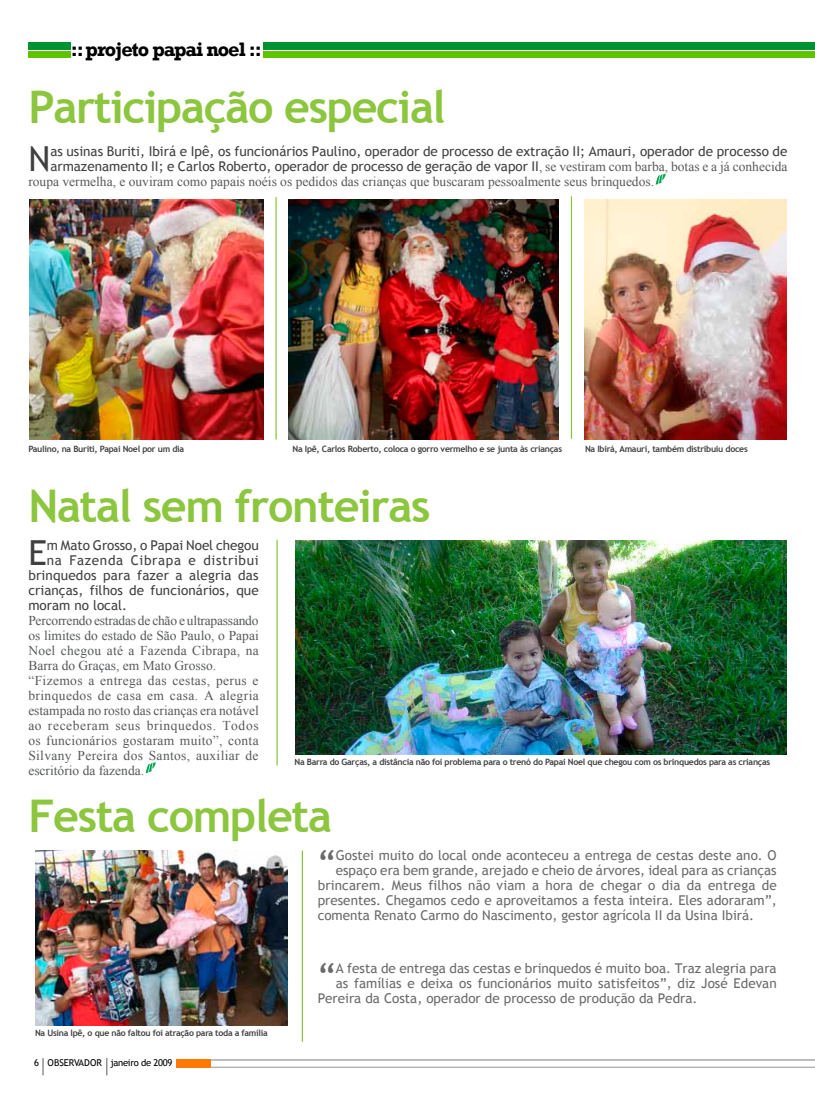
<style>
.page{position:relative;width:815px;height:1099px;background:#fff}
.page>*{position:absolute;margin:0;border:0;box-sizing:border-box;transform-origin:0 0}
.t1{font:700 45px "Trebuchet MS";letter-spacing:-.03em;color:#8cc63e}
.t2{font:34.5px "Trebuchet MS";color:#404041}
.t3{font:34.5px "Trebuchet MS";color:#696a6c}
.t4{font:700 20px "Rockwell";letter-spacing:-.05em;color:#000}
.t5{font:13.5px "Trebuchet MS";color:#696a6c}
.t6{font:13.5px/15px "Times New Roman";letter-spacing:.02em;color:#57595b}
.t7{font:13.5px/15px "Trebuchet MS";color:#404041}
.t8{font:13.5px "Times New Roman";color:#57595b}
.t9{font:13.5px "Trebuchet MS";letter-spacing:.05em;color:#404041}
.t10{font:9.5px "Trebuchet MS";letter-spacing:-.03em;color:#000}
.t11{font:700 8.75px "Trebuchet MS";letter-spacing:-.03em;color:#404041}
.s1{font-family:"Times New Roman";color:#57595b}
</style>
<div class="page">
<div style="left:176px;top:1059px;width:35px;height:8px;background:#ff7900"></div>
<svg style="left:43px;top:1058px;width:1px;height:17px"></svg>
<svg style="left:107px;top:1058px;width:1px;height:17px"></svg>
<hr style="left:211px;top:1066px;width:604px;height:1px;background:#b1b3b6">
<hr style="left:211px;top:1059px;width:604px;height:1px;background:#b1b3b6">
<div style="left:28px;top:43px;width:787px;height:7px;background:#009334"></div>
<div style="left:28px;top:52px;width:787px;height:6px;background:#60c300"></div>
<div style="left:71px;top:40px;width:192px;height:23px;background:#fff"></div>
<hr style="left:275px;top:197px;width:2px;height:242px;background:#8cc63e">
<hr style="left:276px;top:539px;width:2px;height:226px;background:#8cc63e">
<hr style="left:302px;top:850px;width:1px;height:191px;background:#8cc63e">
<img style="left:29px;top:199px;width:234px;height:240px">
<img style="left:289px;top:199px;width:270px;height:240px">
<img style="left:584px;top:199px;width:203px;height:240px">
<img style="left:295px;top:540px;width:492px;height:214px">
<svg style="left:656px;top:174px;width:10px;height:11px"></svg>
<svg style="left:146px;top:762px;width:10px;height:11px"></svg>
<img style="left:35px;top:850px;width:252px;height:175px">
<hr style="left:571px;top:196px;width:1px;height:243px;background:#8cc63e">
<h3 class="t4" style="left:71px;top:37px;width:193px">:: projeto papai noel ::</h3>
<h1 class="t1" style="left:28px;top:79px;width:419px">Participação especial</h1>
<h2 class="t2" style="left:28px;top:139px;width:23px">N</h2>
<p class="t7" style="left:50px;top:144px;width:739px">as usinas Buriti, Ibirá e Ipê, os funcionários Paulino, operador de processo de extração II; Amauri, operador de processo de armazenamento II; e Carlos Roberto, operador de processo de geração de vapor II<span class="s1">, se vestiram com barba, botas e a já conhecida</span></p>
<p class="t8" style="left:28px;top:173px;width:627px">roupa vermelha, e ouviram como papais noéis os pedidos das crianças que buscaram pessoalmente seus brinquedos.</p>
<p class="t11" style="left:28px;top:443px;width:157px">Paulino, na Buriti, Papai Noel por um dia</p>
<p class="t11" style="left:293px;top:443px;width:271px">Na Ipê, Carlos Roberto, coloca o gorro vermelho e se junta às crianças</p>
<p class="t11" style="left:585px;top:443px;width:164px">Na Ibirá, Amauri, também distribuiu doces</p>
<h1 class="t1" style="left:28px;top:478px;width:404px">Natal sem fronteiras</h1>
<h2 class="t2" style="left:28px;top:532px;width:20px">E</h2>
<p class="t7" style="left:47px;top:537px;width:213px">m Mato Grosso, o Papai Noel chegou</p>
<p class="t9" style="left:47px;top:552px;width:213px">na Fazenda Cibrapa e distribui</p>
<p class="t7" style="left:28px;top:567px;width:232px">brinquedos para fazer a alegria das</p>
<p class="t7" style="left:28px;top:582px;width:232px">crianças, filhos de funcionários, que</p>
<p class="t7" style="left:28px;top:597px;width:100px">moram no local.</p>
<p class="t6" style="left:28px;top:612px;width:232px">Percorrendo estradas de chão e ultrapassando os limites do estado de São Paulo, o Papai Noel chegou até a Fazenda Cibrapa, na Barra do Graças, em Mato Grosso. “Fizemos a entrega das cestas, perus e brinquedos de casa em casa. A alegria estampada no rosto das crianças era notável ao receberam seus brinquedos. Todos os funcionários gostaram muito”, conta Silvany Pereira dos Santos, auxiliar de escritório da fazenda.</p>
<p class="t11" style="left:295px;top:756px;width:477px">Na Barra do Garças, a distância não foi problema para o trenó do Papai Noel que chegou com os brinquedos para as crianças</p>
<h1 class="t1" style="left:28px;top:788px;width:305px">Festa completa</h1>
<p class="t11" style="left:35px;top:1026px;width:234px">Na Usina Ipê, o que não faltou foi atração para toda a família</p>
<p class="t10" style="left:34px;top:1057px;width:140px">6 OBSERVADOR janeiro de 2009</p>
<h2 class="t3" style="left:318px;top:842px;width:20px">“</h2>
<p class="t5" style="left:336px;top:847px;width:442px">Gostei muito do local onde aconteceu a entrega de cestas deste ano. O</p>
<p class="t5" style="left:336px;top:862px;width:442px">espaço era bem grande, arejado e cheio de árvores, ideal para as crianças</p>
<p class="t5" style="left:318px;top:877px;width:461px">brincarem. Meus filhos não viam a hora de chegar o dia da entrega de</p>
<p class="t5" style="left:318px;top:892px;width:461px">presentes. Chegamos cedo e aproveitamos a festa inteira. Eles adoraram”,</p>
<p class="t5" style="left:318px;top:907px;width:438px">comenta Renato Carmo do Nascimento, gestor agrícola II da Usina Ibirá.</p>
<h2 class="t3" style="left:318px;top:955px;width:20px">“</h2>
<p class="t5" style="left:336px;top:960px;width:442px">A festa de entrega das cestas e brinquedos é muito boa. Traz alegria para</p>
<p class="t5" style="left:336px;top:975px;width:442px">as famílias e deixa os funcionários muito satisfeitos”, diz José Edevan</p>
<p class="t5" style="left:318px;top:990px;width:381px">Pereira da Costa, operador de processo de produção da Pedra.</p>
</div>
